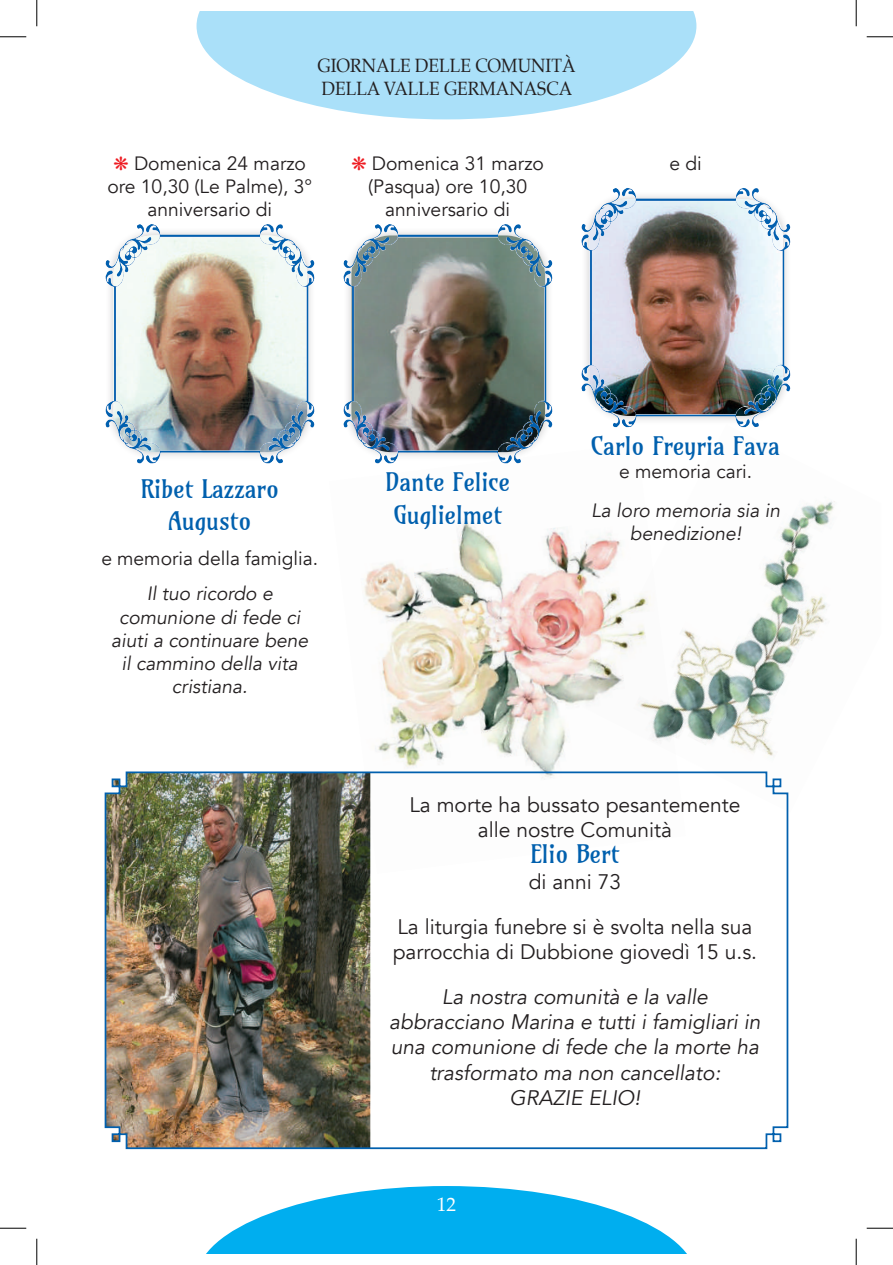
<style>
.page{position:relative;width:893px;height:1265px;background:#fff}
.page>*{position:absolute;margin:0;border:0;box-sizing:border-box;transform-origin:0 0}
.t1{font:24.5px/31.5px "Amarante";color:#0160ae;text-align:center}
.t2{font:italic 21px/25.2px "Avenir";color:#231f20;text-align:center}
.t3{font:21px/25.2px "Avenir";color:#231f20;text-align:center}
.t4{font:19.25px/23.1px "Avenir";color:#231f20;text-align:center}
.t5{font:italic 19.25px/23.1px "Avenir";color:#231f20;text-align:center}
.t6{font:19.25px/22.8px "Palatino";color:#231f20;scale:.9 1}
.t7{font:19.25px "Palatino";color:#fff}
.s1{color:#ee1d23}
</style>
<div class="page">
<svg style="left:207px;top:1186px;width:479px;height:66px"></svg>
<svg style="left:196px;top:12px;width:500px;height:107px;fill:#aae0f9"></svg>
<img style="left:613px;top:424px;width:222px;height:388px">
<img style="left:364px;top:443px;width:321px;height:327px">
<div style="left:104px;top:226px;width:212px;height:235px;background:#231f20;opacity:.25"></div>
<img style="left:113px;top:235px;width:194px;height:217px">
<img style="left:105px;top:224px;width:54px;height:60px">
<div style="left:342px;top:226px;width:212px;height:235px;background:#231f20;opacity:.25"></div>
<img style="left:351px;top:235px;width:193px;height:217px">
<img style="left:343px;top:224px;width:54px;height:60px">
<div style="left:580px;top:190px;width:211px;height:234px;background:#231f20;opacity:.25"></div>
<img style="left:589px;top:199px;width:193px;height:217px">
<img style="left:581px;top:188px;width:54px;height:59px">
<img style="left:104px;top:770px;width:684px;height:379px">
<svg style="left:0;top:36px;width:26px;height:1px"></svg>
<svg style="left:866px;top:36px;width:26px;height:1px"></svg>
<svg style="left:0;top:1227px;width:26px;height:1px"></svg>
<svg style="left:866px;top:1227px;width:26px;height:1px"></svg>
<svg style="left:36px;top:0;width:1px;height:26px"></svg>
<svg style="left:36px;top:1238px;width:1px;height:26px"></svg>
<svg style="left:855px;top:0;width:1px;height:26px"></svg>
<svg style="left:855px;top:1238px;width:1px;height:26px"></svg>
<p class="t6" style="left:317px;top:54px;width:288px">GIORNALE DELLE COMUNITÀ<br>DELLA VALLE GERMANASCA</p>
<p class="t4" style="left:107px;top:152px;width:206px"><span class="s1">❋</span> Domenica 24 marzo ore 10,30 (Le Palme), 3° anniversario di</p>
<p class="t4" style="left:351px;top:152px;width:194px"><span class="s1">❋</span> Domenica 31 marzo (Pasqua) ore 10,30 anniversario di</p>
<p class="t4" style="left:669px;top:152px;width:34px">e di</p>
<p class="t1" style="left:140px;top:473px;width:140px">Ribet Lazzaro<br>Augusto</p>
<p class="t4" style="left:101px;top:547px;width:218px">e memoria della famiglia.</p>
<p class="t5" style="left:111px;top:582px;width:198px">Il tuo ricordo e comunione di fede ci aiuti a continuare bene il cammino della vita cristiana.</p>
<p class="t1" style="left:385px;top:465px;width:126px;line-height:33.2px">Dante Felice<br>Guglielmet</p>
<p class="t1" style="left:591px;top:430px;width:190px">Carlo Freyria Fava</p>
<p class="t4" style="left:618px;top:460px;width:134px">e memoria cari.</p>
<p class="t5" style="left:591px;top:499px;width:190px">La loro memoria sia in benedizione!</p>
<p class="t3" style="left:409px;top:792px;width:332px">La morte ha bussato pesantemente alle nostre Comunità</p>
<p class="t1" style="left:530px;top:838px;width:90px">Elio Bert</p>
<p class="t3" style="left:397px;top:859px;width:356px;line-height:45px">di anni 73<br>La liturgia funebre si è svolta nella sua</p>
<p class="t3" style="left:392px;top:939px;width:366px">parrocchia di Dubbione giovedì 15 u.s.</p>
<p class="t2" style="left:389px;top:984px;width:372px">La nostra comunità e la valle abbracciano Marina e tutti i famigliari in una comunione di fede che la morte ha trasformato ma non cancellato:<br>GRAZIE ELIO!</p>
<p class="t7" style="left:436px;top:1188px;width:21px">12</p>
</div>
